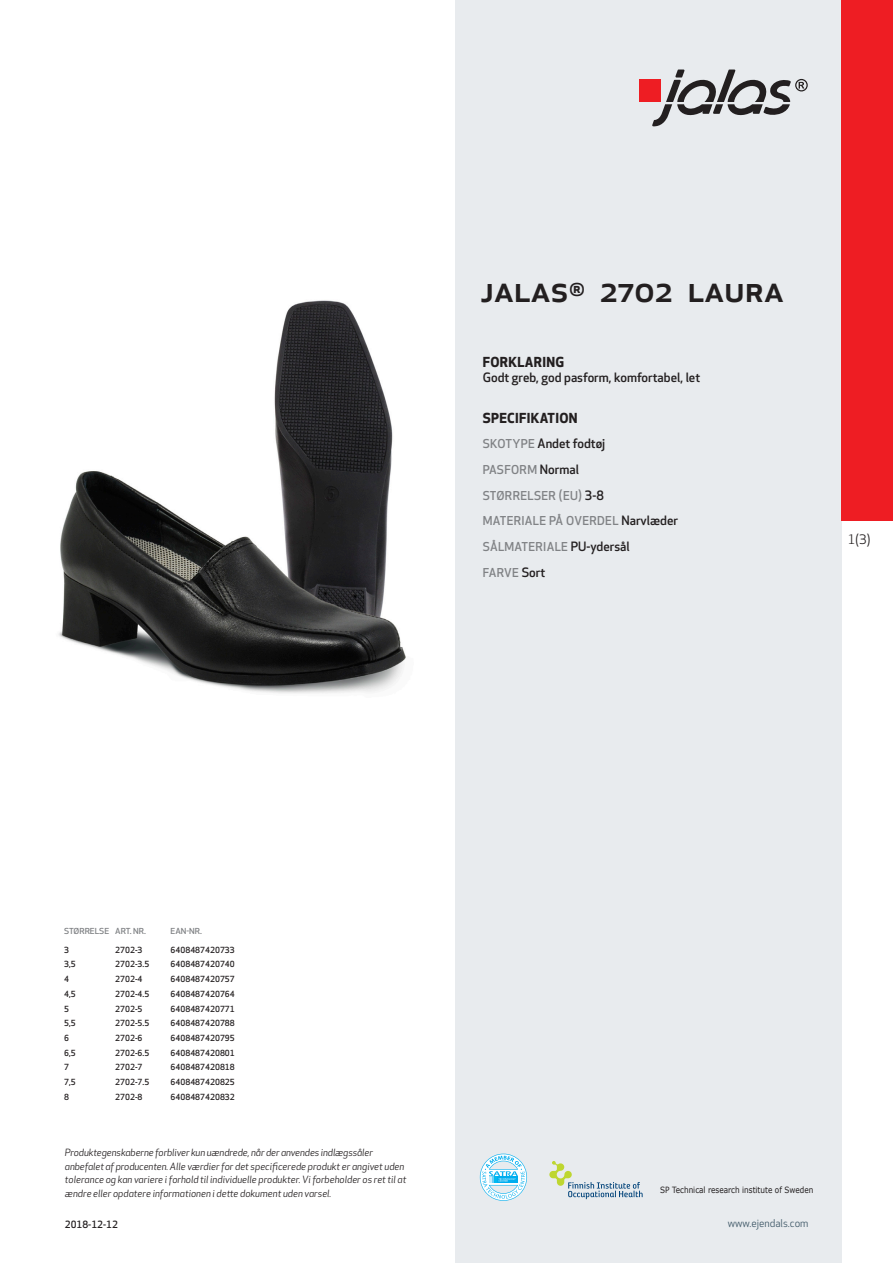
<style>
.page{position:relative;width:893px;height:1263px;background:#fff}
.page>*{position:absolute;margin:0;border:0;box-sizing:border-box;transform-origin:0 0}
.prodname{font:500 36px "Apex New";color:#231f20}
.Funktion_body{font:700 13.5px "Apex New";letter-spacing:.025em;color:#231f20}
.t1{font:12.75px "Apex New";color:#231f20}
.Funktion_body-2{font:500 12.6px "Apex New";color:#231f20}
.Funktion_body-3{font:500 12px "Apex New";letter-spacing:.025em;color:#808285}
.t2{font:10.5px "Apex New";color:#405968}
.t3{font:italic 9.75px/13.5px "Apex New";color:#231f20}
.Sidfot_datum{font:500 9.75px "Apex New";color:#231f20}
.t4{font:8.55px "Verdana";color:#231f20;scale:.85 1}
.ArticleTable_body{font:500 8.25px "Apex New";color:#231f20}
.ArticeTable_header{font:500 8.1px "Apex New";color:#808285;scale:1.06 1}
.s1{font-size:12px;color:#808285}
.s2{font-size:12.6px;color:#231f20}
</style>
<div class="page">
<div style="left:455px;top:0;width:387px;height:1263px;background:#e8ebee"></div>
<svg style="left:549px;top:1161px;width:94px;height:38px"></svg>
<svg style="left:480px;top:1154px;width:47px;height:47px"></svg>
<div style="left:639px;top:80px;width:22px;height:22px;background:#ee1d23"></div>
<svg style="left:652px;top:70px;width:156px;height:56px"></svg>
<div style="left:842px;top:0;width:51px;height:520px;background:#ee1d23"></div>
<img style="left:58px;top:300px;width:348px;height:394px">
<p class="prodname" style="left:480px;top:265px;width:305px">JALAS<sup>®</sup> 2702 LAURA</p>
<p class="Funktion_body" style="left:483px;top:352px;width:83px">FORKLARING</p>
<p class="Funktion_body-2" style="left:483px;top:369px;width:219px">Godt greb, god pasform, komfortabel, let</p>
<p class="Funktion_body" style="left:483px;top:408px;width:96px">SPECIFIKATION</p>
<p class="Funktion_body-2" style="left:483px;top:435px;width:124px"><span class="s1">SKOTYPE</span> Andet fodtøj</p>
<p class="Funktion_body-3" style="left:483px;top:462px;width:98px">PASFORM <span class="s2">Normal</span></p>
<p class="Funktion_body-3" style="left:483px;top:487px;width:123px">STØRRELSER (EU) <span class="s2">3-8</span></p>
<p class="Funktion_body-3" style="left:483px;top:513px;width:197px">MATERIALE PÅ OVERDEL <span class="s2">Narvlæder</span></p>
<p class="Funktion_body-3" style="left:483px;top:539px;width:148px">SÅLMATERIALE <span class="s2">PU-ydersål</span></p>
<p class="Funktion_body-3" style="left:483px;top:564px;width:64px">FARVE <span class="s2">Sort</span></p>
<p class="t1" style="left:848px;top:531px;width:24px">1(3)</p>
<p class="ArticeTable_header" style="left:64px;top:925px;width:44px">STØRRELSE</p>
<p class="ArticeTable_header" style="left:115px;top:925px;width:31px">ART. NR.</p>
<p class="ArticeTable_header" style="left:171px;top:925px;width:31px">EAN-NR.</p>
<p class="ArticleTable_body" style="left:64px;top:944px;width:6px">3</p>
<p class="ArticleTable_body" style="left:115px;top:944px;width:29px">2702-3</p>
<p class="ArticleTable_body" style="left:171px;top:944px;width:66px">6408487420733</p>
<p class="ArticleTable_body" style="left:64px;top:959px;width:13px">3,5</p>
<p class="ArticleTable_body" style="left:115px;top:959px;width:36px">2702-3.5</p>
<p class="ArticleTable_body" style="left:171px;top:959px;width:66px">6408487420740</p>
<p class="ArticleTable_body" style="left:64px;top:973px;width:6px">4</p>
<p class="ArticleTable_body" style="left:115px;top:973px;width:29px">2702-4</p>
<p class="ArticleTable_body" style="left:171px;top:973px;width:66px">6408487420757</p>
<p class="ArticleTable_body" style="left:64px;top:988px;width:13px">4,5</p>
<p class="ArticleTable_body" style="left:115px;top:988px;width:36px">2702-4.5</p>
<p class="ArticleTable_body" style="left:171px;top:988px;width:66px">6408487420764</p>
<p class="ArticleTable_body" style="left:64px;top:1003px;width:6px">5</p>
<p class="ArticleTable_body" style="left:115px;top:1003px;width:29px">2702-5</p>
<p class="ArticleTable_body" style="left:171px;top:1003px;width:66px">6408487420771</p>
<p class="ArticleTable_body" style="left:64px;top:1018px;width:13px">5,5</p>
<p class="ArticleTable_body" style="left:115px;top:1018px;width:36px">2702-5.5</p>
<p class="ArticleTable_body" style="left:171px;top:1018px;width:66px">6408487420788</p>
<p class="ArticleTable_body" style="left:64px;top:1032px;width:6px">6</p>
<p class="ArticleTable_body" style="left:115px;top:1032px;width:29px">2702-6</p>
<p class="ArticleTable_body" style="left:171px;top:1032px;width:66px">6408487420795</p>
<p class="ArticleTable_body" style="left:64px;top:1047px;width:13px">6,5</p>
<p class="ArticleTable_body" style="left:115px;top:1047px;width:36px">2702-6.5</p>
<p class="ArticleTable_body" style="left:171px;top:1047px;width:66px">6408487420801</p>
<p class="ArticleTable_body" style="left:64px;top:1062px;width:6px">7</p>
<p class="ArticleTable_body" style="left:115px;top:1062px;width:29px">2702-7</p>
<p class="ArticleTable_body" style="left:171px;top:1062px;width:66px">6408487420818</p>
<p class="ArticleTable_body" style="left:64px;top:1076px;width:13px">7,5</p>
<p class="ArticleTable_body" style="left:115px;top:1076px;width:36px">2702-7.5</p>
<p class="ArticleTable_body" style="left:171px;top:1076px;width:66px">6408487420825</p>
<p class="ArticleTable_body" style="left:64px;top:1091px;width:6px">8</p>
<p class="ArticleTable_body" style="left:115px;top:1091px;width:29px">2702-8</p>
<p class="ArticleTable_body" style="left:171px;top:1091px;width:66px">6408487420832</p>
<p class="t3" style="left:65px;top:1146px;width:343px">Produktegenskaberne forbliver kun uændrede, når der anvendes indlægssåler anbefalet af producenten. Alle værdier for det specificerede produkt er angivet uden tolerance og kan variere i forhold til individuelle produkter. Vi forbeholder os ret til at ændre eller opdatere informationen i dette dokument uden varsel.</p>
<p class="Sidfot_datum" style="left:65px;top:1218px;width:54px">2018-12-12</p>
<p class="t4" style="left:660px;top:1184px;width:182px">SP Technical research institute of Sweden</p>
<p class="t2" style="left:728px;top:1217px;width:82px">www.ejendals.com</p>
</div>
